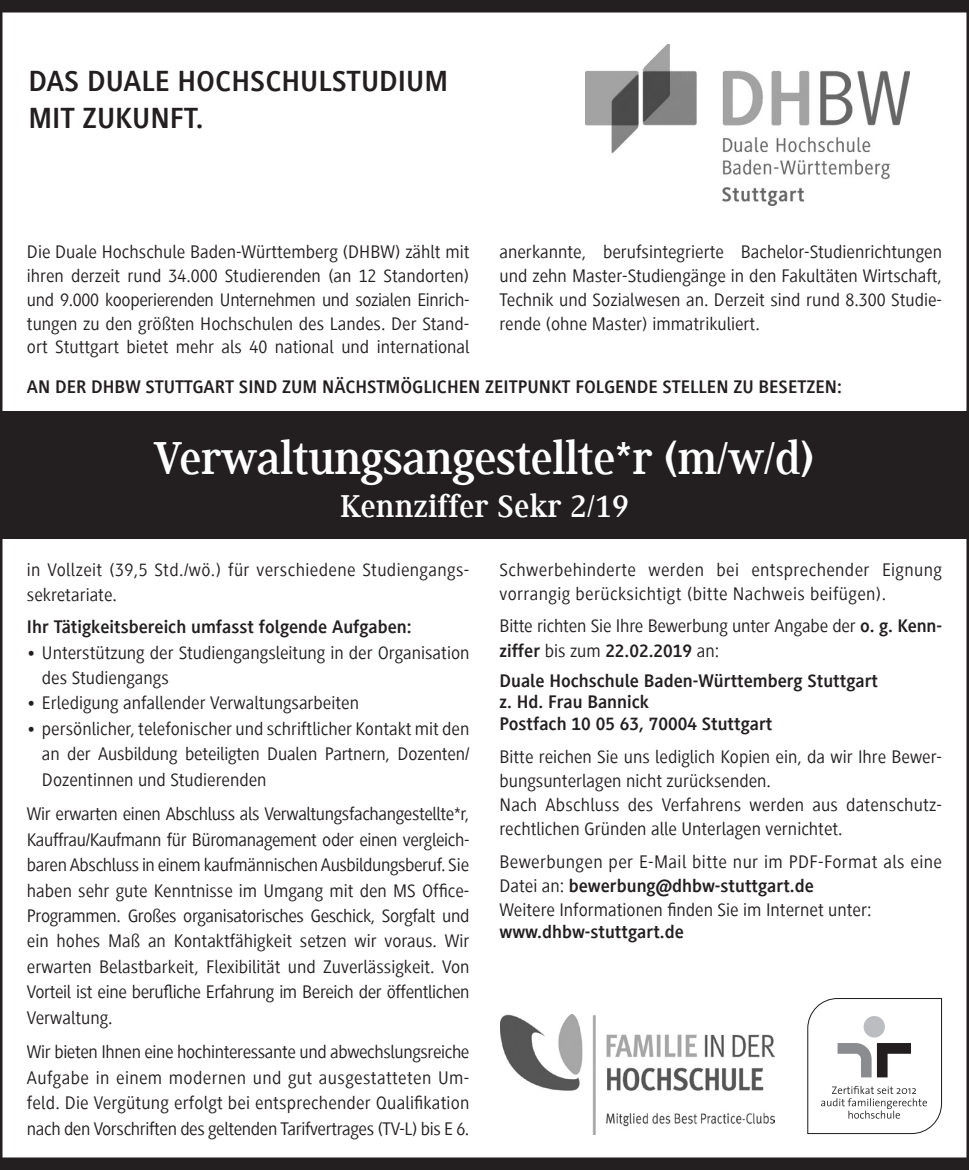
<style>
.page{position:relative;width:969px;height:1170px;background:#fff}
.page>*{position:absolute;margin:0;border:0;box-sizing:border-box;transform-origin:0 0}
.t1{font:700 47.5px "Generis Serif Com";letter-spacing:-.02em;color:#fff}
.t2{font:700 32.5px "Generis Serif Com";color:#fff}
.t3{font:700 30px/37.5px "Generis Sans Com";color:#231f20}
.t4{font:18.75px/25.5px "Generis Sans Com";color:#231f20;text-align:justify}
.t5{font:700 18.75px/21.8px "Generis Sans Com";color:#231f20}
.t6{font:18.75px/25.5px "Generis Sans Com";letter-spacing:.02em;color:#231f20}
.s1{font-weight:700}
</style>
<div class="page">
<div style="left:0;top:0;width:968px;height:13px;background:#231f20"></div>
<div style="left:0;top:1157px;width:968px;height:12px;background:#231f20"></div>
<div style="left:0;top:411px;width:968px;height:128px;background:#231f20"></div>
<img style="left:585px;top:44px;width:324px;height:161px">
<svg style="left:807px;top:998px;width:135px;height:136px"></svg>
<img style="left:500px;top:1014px;width:274px;height:120px">
<h3 class="t3" style="left:28px;top:62px;width:421px">DAS DUALE HOCHSCHULSTUDIUM<br>MIT ZUKUNFT.</h3>
<p class="t4" style="left:27px;top:240px;width:444px;line-height:23.8px">Die Duale Hochschule Baden-Württemberg (DHBW) zählt mit ihren derzeit rund 34.000 Studierenden (an 12 Standorten) und 9.000 kooperierenden Unternehmen und sozialen Einrich&shy;tungen zu den größten Hochschulen des Landes. Der Stand&shy;ort Stuttgart bietet mehr als 40 national und international</p>
<p class="t4" style="left:499px;top:240px;width:444px;line-height:23.8px">anerkannte, berufsintegrierte Bachelor-Studienrichtungen und zehn Master-Studiengänge in den Fakultäten Wirtschaft, Technik und Sozialwesen an. Derzeit sind rund 8.300 Studie&shy;rende (ohne Master) immatrikuliert.</p>
<p class="t5" style="left:27px;top:376px;width:816px">AN DER DHBW STUTTGART SIND ZUM NÄCHSTMÖGLICHEN ZEITPUNKT FOLGENDE STELLEN ZU BESETZEN:</p>
<h1 class="t1" style="left:154px;top:432px;width:662px">Verwaltungsangestellte*r (m/w/d)</h1>
<h2 class="t2" style="left:340px;top:488px;width:290px">Kennziffer Sekr 2/19</h2>
<p class="t6" style="left:27px;top:557px;width:444px">in Vollzeit (39,5 Std./wö.) für verschiedene Studiengangs&shy;sekretariate.</p>
<p class="t5" style="left:27px;top:616px;width:386px">Ihr Tätigkeitsbereich umfasst folgende Aufgaben:</p>
<p class="t4" style="left:42px;top:639px;width:429px;text-indent:-15px">• Unterstützung der Studiengangsleitung in der Organisation des Studiengangs</p>
<p class="t4" style="left:27px;top:690px;width:333px">• Erledigung anfallender Verwaltungsarbeiten</p>
<p class="t4" style="left:42px;top:716px;width:429px;text-indent:-15px">• persönlicher, telefonischer und schriftlicher Kontakt mit den an der Ausbildung beteiligten Dualen Partnern, Dozenten/ Dozentinnen und Studierenden</p>
<p class="t4" style="left:27px;top:801px;width:444px">Wir erwarten einen Abschluss als Verwaltungsfachangestellte*r, Kauffrau/Kaufmann für Büromanagement oder einen vergleich&shy;baren Abschluss in einem kaufmännischen Ausbildungsberuf. Sie haben sehr gute Kenntnisse im Umgang mit den MS Office-Programmen. Großes organisatorisches Geschick, Sorgfalt und ein hohes Maß an Kontaktfähigkeit setzen wir voraus. Wir erwarten Belastbarkeit, Flexibilität und Zuverlässigkeit. Von Vorteil ist eine berufliche Erfahrung im Bereich der öffentlichen Verwaltung.</p>
<p class="t4" style="left:27px;top:1039px;width:444px">Wir bieten Ihnen eine hochinteressante und abwechslungsreiche Aufgabe in einem modernen und gut ausgestatteten Um&shy;feld. Die Vergütung erfolgt bei entsprechender Qualifikation nach den Vorschriften des geltenden Tarifvertrages (TV-L) bis E 6.</p>
<p class="t6" style="left:499px;top:557px;width:444px;line-height:24.2px">Schwerbehinderte werden bei entsprechender Eignung vorrangig berücksichtigt (bitte Nachweis beifügen).</p>
<p class="t4" style="left:499px;top:614px;width:444px;line-height:24.2px">Bitte richten Sie Ihre Bewerbung unter Angabe der <span class="s1">o. g. Kenn&shy;ziffer</span> bis zum <span class="s1">22.02.2019</span> an:</p>
<p class="t5" style="left:499px;top:669px;width:380px">Duale Hochschule Baden-Württemberg Stuttgart z. Hd. Frau Bannick<br>Postfach 10 05 63, 70004 Stuttgart</p>
<p class="t4" style="left:499px;top:744px;width:444px;line-height:24.2px;text-align:left">Bitte reichen Sie uns lediglich Kopien ein, da wir Ihre Bewer&shy;bungsunterlagen nicht zurücksenden.<br>Nach Abschluss des Verfahrens werden aus datenschutz&shy;rechtlichen Gründen alle Unterlagen vernichtet.</p>
<p class="t4" style="left:499px;top:849px;width:444px;line-height:24.2px;text-align:left">Bewerbungen per E-Mail bitte nur im PDF-Format als eine<br>Datei an: <span class="s1">bewerbung@dhbw-stuttgart.de<br></span>Weitere Informationen finden Sie im Internet unter:</p>
<p class="t5" style="left:499px;top:921px;width:186px">www.dhbw-stuttgart.de</p>
</div>
